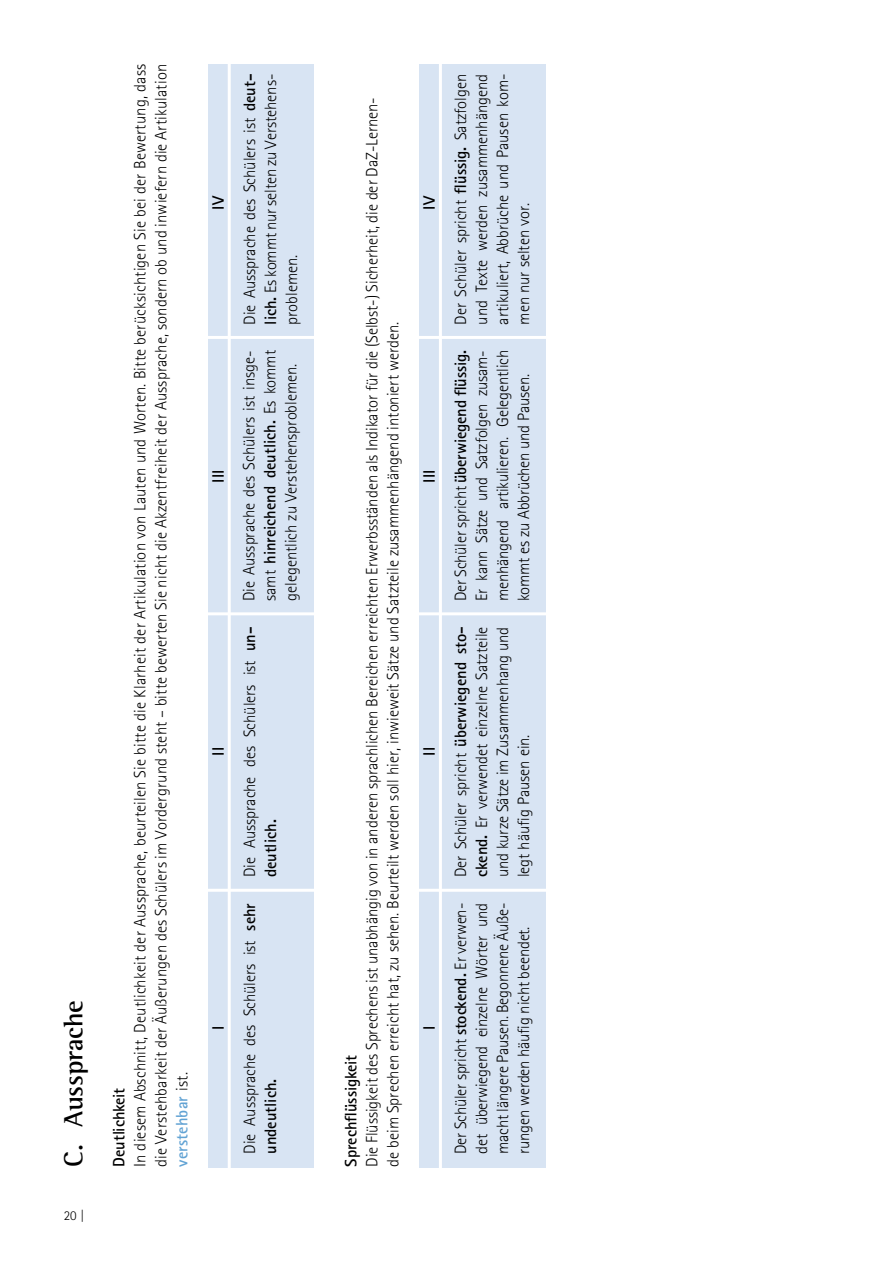
<style>
.page{position:relative;width:893px;height:1263px;background:#fff}
.page>*{position:absolute;margin:0;border:0;box-sizing:border-box;transform-origin:0 0}
.t1{font:700 27px "Rotis Semi Serif";color:#000}
.t2{font:300 16.5px/21px "Rotis Sans Serif";color:#000;text-align:justify}
.t3{font:700 16.5px/31.3px "Rotis Sans Serif";letter-spacing:-.005em;color:#000;text-align:center}
.t4{font:300 13.5px "Rotis Sans Serif";color:#000}
.s1{font-weight:700;color:#62a3d4}
.s2{font-weight:700}
.s3{font-weight:300}
</style>
<div class="page">
<div style="left:208px;top:64px;width:106px;height:1103px;background:#d8e4f3"></div>
<div style="left:419px;top:64px;width:127px;height:1103px;background:#d8e4f3"></div>
<hr style="left:228px;top:51px;width:3px;height:1127px;background:#fff">
<hr style="left:439px;top:51px;width:3px;height:1127px;background:#fff">
<hr style="left:199px;top:889px;width:148px;height:3px;background:#fff">
<hr style="left:410px;top:889px;width:148px;height:3px;background:#fff">
<hr style="left:199px;top:612px;width:145px;height:3px;background:#fff">
<hr style="left:410px;top:612px;width:146px;height:3px;background:#fff">
<hr style="left:199px;top:336px;width:147px;height:3px;background:#fff">
<hr style="left:410px;top:336px;width:147px;height:3px;background:#fff">
<h1 class="t1" style="left:57px;top:1167px;width:168px;rotate:-90deg">C. Aussprache</h1>
<p class="t4" style="left:64px;top:1208px;width:22px">20 |</p>
<p class="t3" style="left:103px;top:1167px;width:80px;rotate:-90deg">Deutlichkeit</p>
<p class="t2" style="left:129px;top:1167px;width:1104px;rotate:-90deg">In diesem Abschnitt, Deutlichkeit der Aussprache, beurteilen Sie bitte die Klarheit der Artikulation von Lauten und Worten. Bitte berücksichtigen Sie bei der Bewertung, dass die Verstehbarkeit der Äußerungen des Schülers im Vordergrund steht – bitte bewerten Sie nicht die Akzentfreiheit der Aussprache, sondern ob und inwiefern die Artikulation <span class="s1">verstehbar</span> ist.</p>
<p class="t2" style="left:202px;top:325px;width:252px;line-height:31.3px;text-align:center;rotate:-90deg"><span class="s2">IV<br></span>Die Aussprache des Schülers ist <span class="s2">deut-</span></p>
<p class="t2" style="left:260px;top:325px;width:252px;rotate:-90deg"><span class="s2">lich.</span> Es kommt nur selten zu Verstehens&shy;problemen.</p>
<p class="t3" style="left:202px;top:483px;width:14px;rotate:-90deg">III</p>
<p class="t2" style="left:239px;top:601px;width:252px;rotate:-90deg">Die Aussprache des Schülers ist insge&shy;samt <span class="s2">hinreichend deutlich.</span> Es kommt gelegentlich zu Verstehensproblemen.</p>
<p class="t2" style="left:202px;top:877px;width:252px;line-height:31.3px;text-align:center;rotate:-90deg"><span class="s2">II<br></span>Die Aussprache des Schülers ist <span class="s2">un-</span></p>
<p class="t3" style="left:254px;top:877px;width:60px;rotate:-90deg">deutlich.</p>
<p class="t2" style="left:202px;top:1154px;width:252px;line-height:31.3px;text-align:center;rotate:-90deg"><span class="s2">I<br></span>Die Aussprache des Schülers ist <span class="s2">sehr</span></p>
<p class="t3" style="left:254px;top:1154px;width:77px;rotate:-90deg">undeutlich.</p>
<p class="t2" style="left:361px;top:1167px;width:1071px;rotate:-90deg">Die Flüssigkeit des Sprechens ist unabhängig von in anderen sprachlichen Bereichen erreichten Erwerbsständen als Indikator für die (Selbst-) Sicherheit, die der DaZ-Lernen&shy;de beim Sprechen erreicht hat, zu sehen. Beurteilt werden soll hier, inwieweit Sätze und Satzteile zusammenhängend intoniert werden.</p>
<p class="t3" style="left:335px;top:1167px;width:113px;rotate:-90deg">Sprechflüssigkeit</p>
<p class="t2" style="left:414px;top:325px;width:252px;line-height:31.3px;text-align:center;rotate:-90deg"><span class="s2">IV<br></span>Der Schüler spricht <span class="s2">flüssig.</span> Satzfolgen</p>
<p class="t2" style="left:471px;top:325px;width:252px;rotate:-90deg">und Texte werden zusammenhängend artikuliert, Abbrüche und Pausen kom&shy;men nur selten vor.</p>
<p class="t3" style="left:413px;top:601px;width:252px;rotate:-90deg">III<br><span class="s3">Der Schüler spricht</span> überwiegend flüssig.</p>
<p class="t2" style="left:471px;top:601px;width:252px;rotate:-90deg">Er kann Sätze und Satzfolgen zusam&shy;menhängend artikulieren. Gelegentlich kommt es zu Abbrüchen und Pausen.</p>
<p class="t3" style="left:413px;top:877px;width:252px;rotate:-90deg">II<br><span class="s3">Der Schüler spricht</span> überwiegend sto-</p>
<p class="t2" style="left:471px;top:877px;width:252px;rotate:-90deg"><span class="s2">ckend.</span> Er verwendet einzelne Satzteile und kurze Sätze im Zusammenhang und legt häufig Pausen ein.</p>
<p class="t2" style="left:414px;top:1154px;width:252px;line-height:31.3px;text-align:center;rotate:-90deg"><span class="s2">I<br></span>Der Schüler spricht <span class="s2">stockend.</span> Er verwen-</p>
<p class="t2" style="left:471px;top:1154px;width:252px;rotate:-90deg">det überwiegend einzelne Wörter und macht längere Pausen. Begonnene Äuße&shy;rungen werden häufig nicht beendet.</p>
</div>
